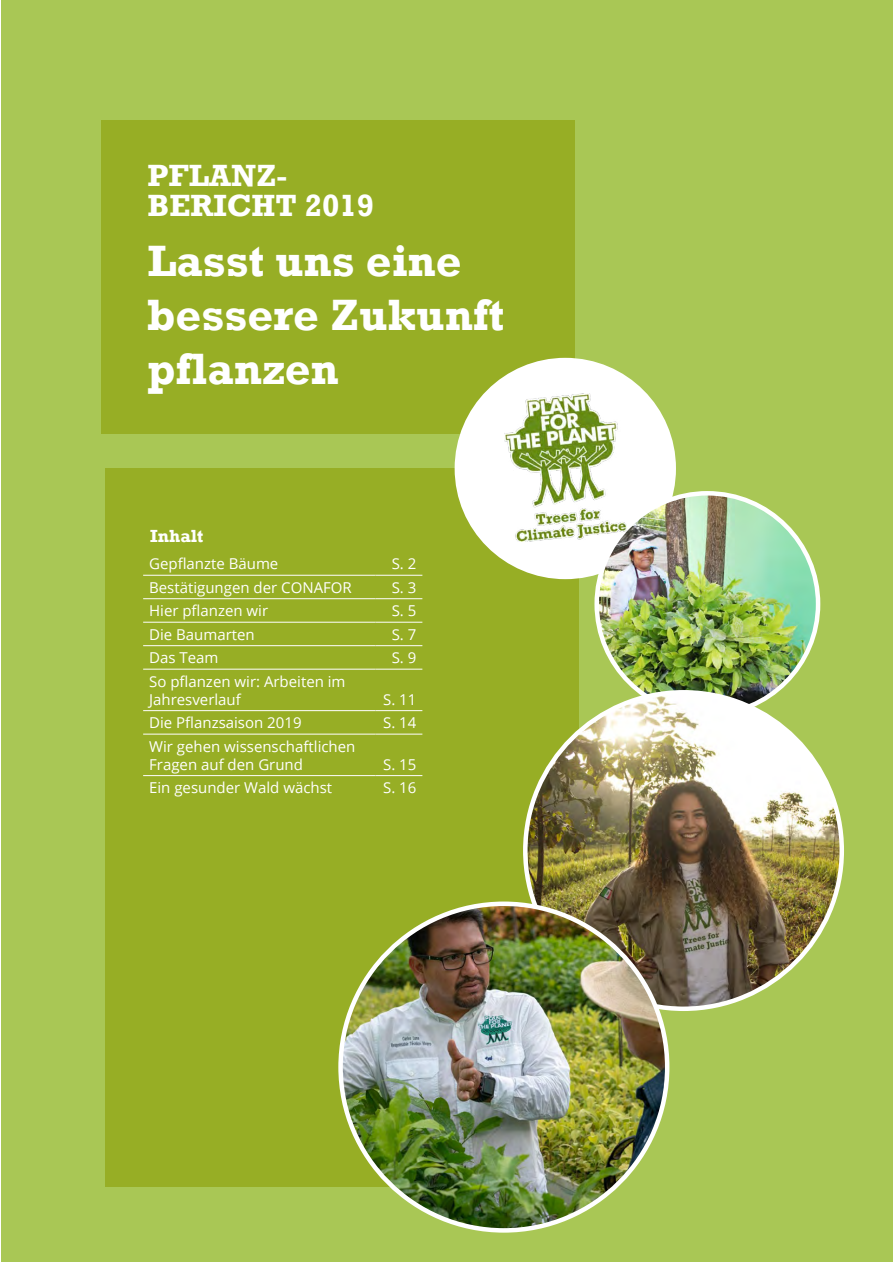
<style>
.page{position:relative;width:893px;height:1263px;background:#fff}
.page>*{position:absolute;margin:0;border:0;box-sizing:border-box;transform-origin:0 0}
.t1{font:700 45px/54px "Rockwell";color:#fff}
.t2{font:700 31.5px/30px "Rockwell";color:#fff}
.t3{font:700 18px "Rockwell";color:#fff}
.t4{font:15px/18px "Open Sans";color:#fff}
</style>
<div class="page">
<div style="left:1px;top:0;width:892px;height:1262px;background:#a9c755"></div>
<div style="left:102px;top:120px;width:473px;height:314px;background:#97ae25"></div>
<div style="left:106px;top:468px;width:473px;height:719px;background:#97ae25"></div>
<div style="left:455px;top:358px;width:221px;height:221px;background:#fff;border-radius:50%"></div>
<img style="left:597px;top:493px;width:221px;height:222px;border-radius:111px">
<img style="left:504px;top:393px;width:122px;height:149px">
<img style="left:525px;top:692px;width:317px;height:317px;border-radius:158px">
<img style="left:341px;top:904px;width:326px;height:326px;border-radius:163px">
<hr style="left:143px;top:575px;width:233px;height:1px;background:#fff">
<hr style="left:376px;top:575px;width:46px;height:1px;background:#fff">
<hr style="left:143px;top:598px;width:233px;height:1px;background:#fff">
<hr style="left:376px;top:598px;width:46px;height:1px;background:#fff">
<hr style="left:143px;top:622px;width:233px;height:1px;background:#fff">
<hr style="left:376px;top:622px;width:46px;height:1px;background:#fff">
<hr style="left:143px;top:645px;width:233px;height:1px;background:#fff">
<hr style="left:376px;top:645px;width:46px;height:1px;background:#fff">
<hr style="left:143px;top:669px;width:233px;height:1px;background:#fff">
<hr style="left:376px;top:669px;width:46px;height:1px;background:#fff">
<hr style="left:143px;top:710px;width:233px;height:1px;background:#fff">
<hr style="left:376px;top:710px;width:46px;height:1px;background:#fff">
<hr style="left:143px;top:734px;width:233px;height:1px;background:#fff">
<hr style="left:376px;top:734px;width:46px;height:1px;background:#fff">
<hr style="left:143px;top:775px;width:233px;height:1px;background:#fff">
<hr style="left:376px;top:775px;width:46px;height:1px;background:#fff">
<h2 class="t2" style="left:148px;top:160px;width:228px">PFLANZ-<br>BERICHT 2019</h2>
<h1 class="t1" style="left:148px;top:234px;width:358px">Lasst uns eine bessere Zukunft pflanzen</h1>
<p class="t3" style="left:150px;top:525px;width:55px">Inhalt</p>
<p class="t4" style="left:149px;top:554px;width:131px">Gepflanzte Bäume</p>
<p class="t4" style="left:392px;top:554px;width:26px">S. 2</p>
<p class="t4" style="left:149px;top:578px;width:204px">Bestätigungen der CONAFOR</p>
<p class="t4" style="left:392px;top:578px;width:26px">S. 3</p>
<p class="t4" style="left:149px;top:601px;width:121px">Hier pflanzen wir</p>
<p class="t4" style="left:392px;top:601px;width:26px">S. 5</p>
<p class="t4" style="left:149px;top:625px;width:107px">Die Baumarten</p>
<p class="t4" style="left:392px;top:625px;width:26px">S. 7</p>
<p class="t4" style="left:149px;top:648px;width:71px">Das Team</p>
<p class="t4" style="left:392px;top:648px;width:26px">S. 9</p>
<p class="t4" style="left:149px;top:672px;width:198px">So pflanzen wir: Arbeiten im<br>Jahresverlauf</p>
<p class="t4" style="left:383px;top:690px;width:35px">S. 11</p>
<p class="t4" style="left:149px;top:713px;width:154px">Die Pflanzsaison 2019</p>
<p class="t4" style="left:383px;top:713px;width:35px">S. 14</p>
<p class="t4" style="left:149px;top:737px;width:208px">Wir gehen wissenschaftlichen<br>Fragen auf den Grund</p>
<p class="t4" style="left:383px;top:755px;width:35px">S. 15</p>
<p class="t4" style="left:149px;top:778px;width:185px">Ein gesunder Wald wächst</p>
<p class="t4" style="left:383px;top:778px;width:35px">S. 16</p>
</div>
